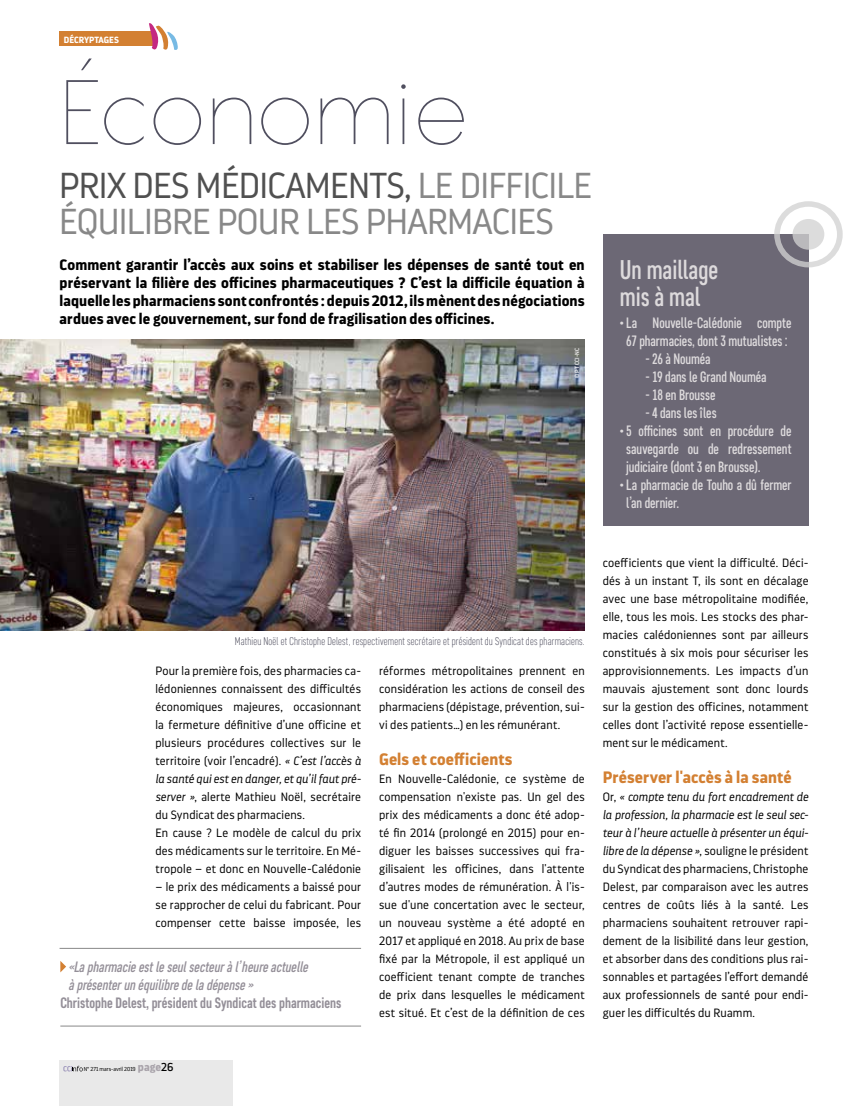
<style>
.page{position:relative;width:851px;height:1106px;background:#fff}
.page>*{position:absolute;margin:0;border:0;box-sizing:border-box;transform-origin:0 0}
.t1{font:200 90px "Pangram";letter-spacing:-.03em;color:#504f5f}
.t2{font:300 36px/36px "Darwin Pro";letter-spacing:-.02em;color:#888}
.t3{font:500 27px/27px "Core Sans D47 Cn";color:#dddadc}
.t4{font:700 16.5px "Darwin Pro";letter-spacing:.005em;color:#d38032}
.t5{font:700 15px/18px "Darwin Pro";letter-spacing:.01em;color:#000;text-align:justify}
.t6{font:500 15px/18px "Core Sans D47 Cn";letter-spacing:-.005em;color:#dddadc;text-align:center}
.t7{font:italic 500 15px/18px "Core Sans D47 Cn";letter-spacing:.005em;color:#948f98}
.t8{font:700 15px "Core Sans D57 Cn";color:#948f98}
.t9{font:300 12px/18px "Darwin Pro";letter-spacing:.015em;color:#000;text-align:justify}
.t10{font:300 11.25px "Core Sans D27 Cn";letter-spacing:.015em;color:#504f5f}
.t11{font:700 9px "Darwin Pro";color:#fff}
.t12{font:6px "Darwin Pro";color:#fff}
.t13{font:300 5.7px "Darwin Pro";color:#000}
.s1{color:#505050}
.s2{font-style:italic}
.s3{font-weight:700;font-size:11.4px;color:#a9a4ab}
.s4{font-weight:400;font-size:11.4px}
</style>
<div class="page">
<img style="left:0;top:339px;width:584px;height:291px">
<div style="left:602px;top:234px;width:206px;height:291px;background:#6c6875"></div>
<svg style="left:774px;top:201px;width:68px;height:66px"></svg>
<svg style="left:60px;top:961px;width:6px;height:11px"></svg>
<hr style="left:60px;top:948px;width:301px;height:1px;background:#888">
<hr style="left:60px;top:1025px;width:301px;height:1px;background:#888">
<div style="left:60px;top:32px;width:94px;height:14px;background:#d38032"></div>
<svg style="left:149px;top:23px;width:29px;height:27px"></svg>
<div style="left:59px;top:1060px;width:174px;height:46px;background:#e9e9e9"></div>
<svg style="left:63px;top:1065px;width:20px;height:6px"></svg>
<p class="t11" style="left:64px;top:33px;width:57px">DÉCRYPTAGES</p>
<h1 class="t1" style="left:59px;top:55px;width:412px">Économie</h1>
<h2 class="t2" style="left:59px;top:167px;width:534px"><span class="s1">PRIX DES MÉDICAMENTS,</span> LE DIFFICILE<br>ÉQUILIBRE POUR LES PHARMACIES</h2>
<p class="t5" style="left:60px;top:255px;width:526px">Comment garantir l’accès aux soins et stabiliser les dépenses de santé tout en préservant la filière des officines pharmaceutiques ? C’est la difficile équation à laquelle les pharmaciens sont confrontés : depuis 2012, ils mènent des négociations ardues avec le gouvernement, sur fond de fragilisation des officines.</p>
<h3 class="t3" style="left:619px;top:256px;width:100px">Un maillage mis à mal</h3>
<p class="t6" style="left:619px;top:314px;width:173px">• La Nouvelle-Calédonie compte<br>67 pharmacies, dont 3 mutualistes :</p>
<p class="t6" style="left:645px;top:350px;width:67px">- 26 à Nouméa</p>
<p class="t6" style="left:645px;top:368px;width:123px">- 19 dans le Grand Nouméa</p>
<p class="t6" style="left:645px;top:386px;width:72px">- 18 en Brousse</p>
<p class="t6" style="left:645px;top:404px;width:73px">- 4 dans les îles</p>
<p class="t6" style="left:626px;top:422px;width:167px;text-align:justify;text-indent:-7px">• 5 officines sont en procédure de sauvegarde ou de redressement judiciaire (dont 3 en Brousse).</p>
<p class="t6" style="left:626px;top:476px;width:167px;text-align:left;text-indent:-7px">• La pharmacie de Touho a dû fermer l’an dernier.</p>
<p class="t12" style="left:573px;top:378px;width:32px;rotate:-90deg">© PT CCI-NC</p>
<p class="t10" style="left:235px;top:634px;width:351px">Mathieu Noël et Christophe Delest, respectivement secrétaire et président du Syndicat des pharmaciens.</p>
<p class="t9" style="left:155px;top:662px;width:207px;text-align:left">Pour la première fois, des pharmacies ca&shy;lédoniennes connaissent des difficultés économiques majeures, occasionnant la fermeture définitive d’une officine et plusieurs procédures collectives sur le territoire (voir l’encadré). <span class="s2">« C’est l’accès à la santé qui est en danger, et qu’il faut pré&shy;server »</span>, alerte Mathieu Noël, secrétaire du Syndicat des pharmaciens.<br>En cause ? Le modèle de calcul du prix des médicaments sur le territoire. En Mé&shy;tropole – et donc en Nouvelle-Calédonie</p>
<p class="t9" style="left:155px;top:878px;width:207px">– le prix des médicaments a baissé pour se rapprocher de celui du fabricant. Pour compenser cette baisse imposée, les</p>
<p class="t7" style="left:69px;top:958px;width:241px">«La pharmacie est le seul secteur à l’heure actuelle à présenter un équilibre de la dépense »</p>
<p class="t8" style="left:60px;top:994px;width:282px">Christophe Delest, président du Syndicat des pharmaciens</p>
<p class="t13" style="left:84px;top:1065px;width:91px">N° 271 mars-avril 2019 <span class="s3">page</span><span class="s4">26</span></p>
<p class="t9" style="left:379px;top:662px;width:207px">réformes métropolitaines prennent en considération les actions de conseil des pharmaciens (dépistage, prévention, sui&shy;vi des patients…) en les rémunérant.</p>
<h3 class="t4" style="left:379px;top:748px;width:135px">Gels et coefficients</h3>
<p class="t9" style="left:379px;top:770px;width:207px">En Nouvelle-Calédonie, ce système de compensation n'existe pas. Un gel des prix des médicaments a donc été adop&shy;té fin 2014 (prolongé en 2015) pour en&shy;diguer les baisses successives qui fra&shy;gilisaient les officines, dans l'attente d’autres modes de rémunération. À l'is&shy;sue d'une concertation avec le secteur, un nouveau système a été adopté en 2017 et appliqué en 2018. Au prix de base fixé par la Métropole, il est appliqué un coefficient tenant compte de tranches de prix dans lesquelles le médicament est situé. Et c’est de la définition de ces</p>
<p class="t9" style="left:602px;top:554px;width:207px">coefficients que vient la difficulté. Déci&shy;dés à un instant T, ils sont en décalage avec une base métropolitaine modifiée, elle, tous les mois. Les stocks des phar&shy;macies calédoniennes sont par ailleurs constitués à six mois pour sécuriser les approvisionnements. Les impacts d’un mauvais ajustement sont donc lourds sur la gestion des officines, notamment celles dont l’activité repose essentielle&shy;ment sur le médicament.</p>
<h3 class="t4" style="left:602px;top:766px;width:190px">Préserver l'accès à la santé</h3>
<p class="t9" style="left:602px;top:788px;width:207px">Or, <span class="s2">« compte tenu du fort encadrement de la profession, la pharmacie est le seul sec&shy;teur à l’heure actuelle à présenter un équi&shy;libre de la dépense »</span>, souligne le président du Syndicat des pharmaciens, Christophe Delest, par comparaison avec les autres centres de coûts liés à la santé. Les pharmaciens souhaitent retrouver rapi&shy;dement de la lisibilité dans leur gestion, et absorber dans des conditions plus rai&shy;sonnables et partagées l’effort demandé aux professionnels de santé pour endi&shy;guer les difficultés du Ruamm.</p>
</div>
